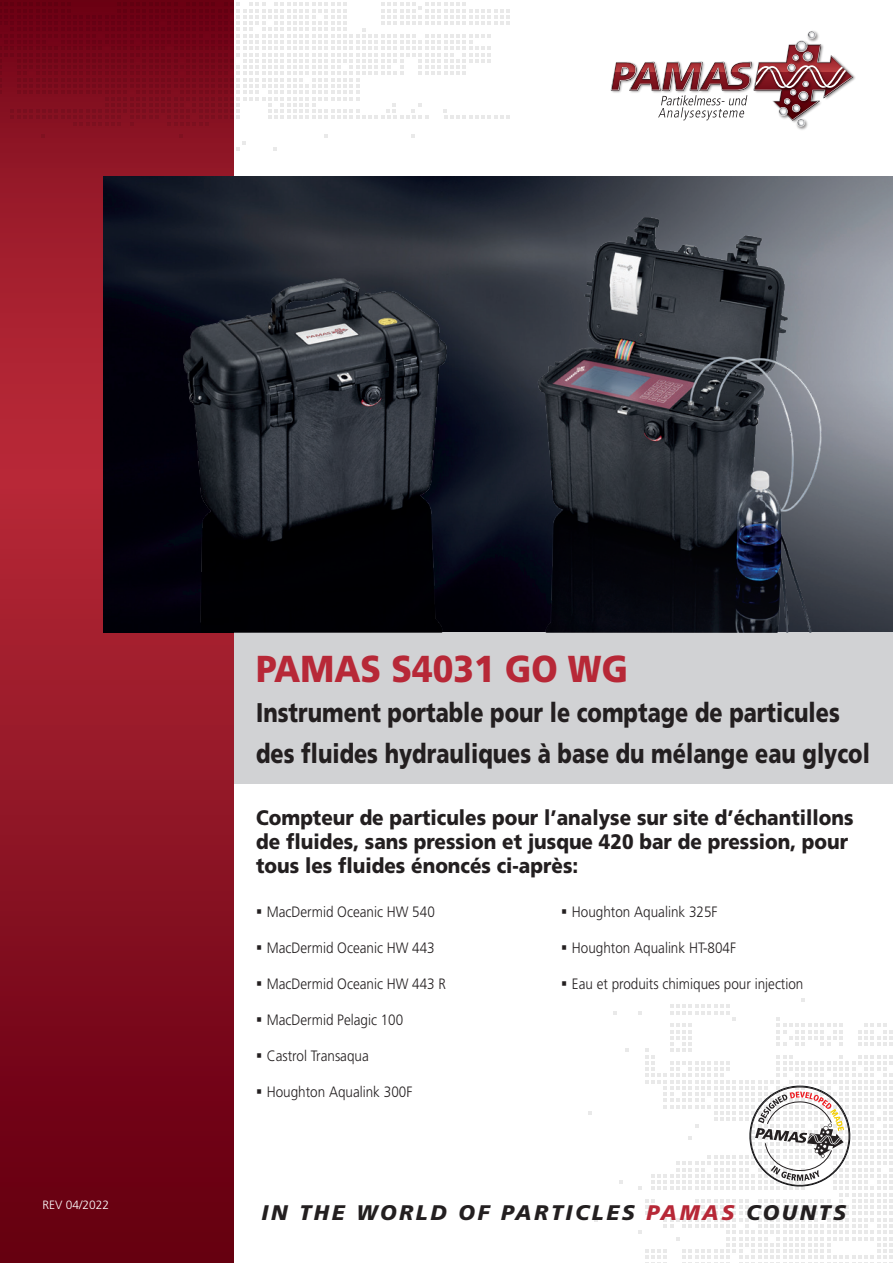
<style>
.page{position:relative;width:893px;height:1263px;background:#fff}
.page>*{position:absolute;margin:0;border:0;box-sizing:border-box;transform-origin:0 0}
.t1{font:900 37.5px "Frutiger";color:#b72837;scale:.9 1}
.t2{font:900 27px/40.5px "Frutiger";color:#231f20;scale:.8 1}
.t3{font:italic 900 21.15px "Frutiger";letter-spacing:.125em;color:#231f20}
.t4{font:900 21px/24px "Frutiger";color:#231f20;scale:.9 1}
.t5{font:300 15px "Frutiger";color:#231f20;scale:.9 1}
.t6{font:300 12px "Frutiger";color:#fff}
.s1{color:#b72837}
</style>
<div class="page">
<svg style="left:0;top:0;width:234px;height:1263px;background:#8c1223"></svg>
<img style="left:797px;top:127px;width:10px;height:3px">
<svg style="left:611px;top:31px;width:242px;height:96px"></svg>
<svg style="left:798px;top:41px;width:7px;height:6px"></svg>
<div style="left:234px;top:632px;width:659px;height:151px;background:#d1d2d4"></div>
<svg style="left:588px;top:1111px;width:4px;height:4px"></svg>
<svg style="left:619px;top:1180px;width:4px;height:4px"></svg>
<svg style="left:594px;top:1218px;width:4px;height:4px"></svg>
<svg style="left:613px;top:1011px;width:4px;height:3px"></svg>
<svg style="left:626px;top:1048px;width:3px;height:4px"></svg>
<svg style="left:0;top:2px;width:510px;height:123px"></svg>
<svg style="left:324px;top:134px;width:3px;height:4px"></svg>
<svg style="left:411px;top:134px;width:4px;height:4px"></svg>
<svg style="left:41px;top:134px;width:4px;height:4px"></svg>
<svg style="left:179px;top:134px;width:4px;height:4px"></svg>
<svg style="left:236px;top:141px;width:10px;height:10px"></svg>
<svg style="left:273px;top:147px;width:4px;height:4px"></svg>
<img style="left:523px;top:178px;width:370px;height:454px">
<img style="left:104px;top:177px;width:419px;height:455px">
<svg style="left:638px;top:998px;width:255px;height:265px"></svg>
<p class="t6" style="left:43px;top:1198px;width:68px">REV 04/2022</p>
<h1 class="t1" style="left:256px;top:646px;width:415px">PAMAS S4031 GO WG</h1>
<h2 class="t2" style="left:256px;top:692px;width:769px">Instrument portable pour le comptage de particules des fluides hydrauliques à base du mélange eau glycol</h2>
<h3 class="t4" style="left:256px;top:805px;width:665px">Compteur de particules pour l’analyse sur site d’échantillons de fluides, sans pression et jusque 420 bar de pression, pour tous les fluides énoncés ci-après:</h3>
<p class="t5" style="left:267px;top:903px;width:188px">MacDermid Oceanic HW 540</p>
<p class="t5" style="left:267px;top:939px;width:188px">MacDermid Oceanic HW 443</p>
<p class="t5" style="left:267px;top:975px;width:201px">MacDermid Oceanic HW 443 R</p>
<p class="t5" style="left:267px;top:1011px;width:153px">MacDermid Pelagic 100</p>
<p class="t5" style="left:267px;top:1047px;width:115px">Castrol Transaqua</p>
<p class="t5" style="left:267px;top:1083px;width:163px">Houghton Aqualink 300F</p>
<p class="t5" style="left:572px;top:903px;width:163px">Houghton Aqualink 325F</p>
<p class="t5" style="left:572px;top:939px;width:184px">Houghton Aqualink HT-804F</p>
<p class="t5" style="left:572px;top:975px;width:259px">Eau et produits chimiques pour injection</p>
<h3 class="t3" style="left:261px;top:1200px;width:586px">IN THE WORLD OF PARTICLES <span class="s1">PAMAS</span> COUNTS</h3>
</div>
